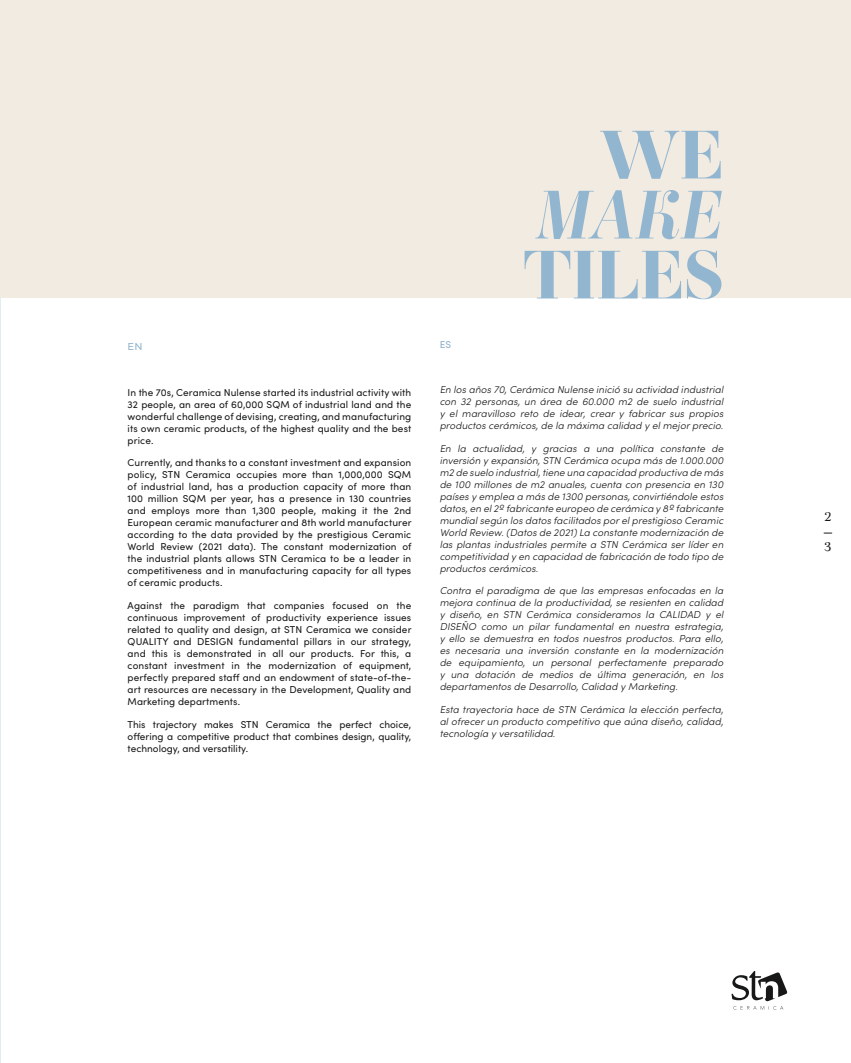
<style>
.page{position:relative;width:851px;height:1063px;background:#fff}
.page>*{position:absolute;margin:0;border:0;box-sizing:border-box;transform-origin:0 0}
.t1{font:800 67.5px "Ambroise Std";color:#93b6d0}
.t2{font:italic 700 67.5px "Ambroise Std";color:#93b6d0}
.t3{font:12.5px "Temeraire";color:#171818}
.t4{font:12.5px "Sofia Pro";color:#171818}
.t5{font:italic 300 10px/12px "Sofia Pro";letter-spacing:.01em;color:#171818;text-align:justify}
.t6{font:10px/12px "Sofia Pro";letter-spacing:.01em;color:#171818;text-align:justify}
.t7{font:500 10px "Sofia Pro";color:#93b6d0}
.t8{font:500 10px "Montserrat";color:#93b6d0}
</style>
<div class="page">
<svg style="left:731px;top:971px;width:56px;height:39px"></svg>
<div style="left:0;top:0;width:850px;height:298px;background:#f1ebe1"></div>
<p class="t8" style="left:128px;top:340px;width:16px">EN</p>
<p class="t6" style="left:128px;top:386px;width:285px">In the 70s, Ceramica Nulense started its industrial activity with 32 people, an area of 60,000 SQM of industrial land and the wonderful challenge of devising, creating, and manufacturing its own ceramic products, of the highest quality and the best price.</p>
<p class="t6" style="left:128px;top:456px;width:285px">Currently, and thanks to a constant investment and expansion policy, STN Ceramica occupies more than 1,000,000 SQM of industrial land, has a production capacity of more than 100 million SQM per year, has a presence in 130 countries and employs more than 1,300 people, making it the 2nd European ceramic manufacturer and 8th world manufacturer according to the data provided by the prestigious Ceramic World Review (2021 data). The constant modernization of the industrial plants allows STN Ceramica to be a leader in competitiveness and in manufacturing capacity for all types of ceramic products.</p>
<p class="t6" style="left:128px;top:599px;width:285px">Against the paradigm that companies focused on the continuous improvement of productivity experience issues related to quality and design, at STN Ceramica we consider QUALITY and DESIGN fundamental pillars in our strategy, and this is demonstrated in all our products. For this, a constant investment in the modernization of equipment, perfectly prepared staff and an endowment of state-of-the&shy;art resources are necessary in the Development, Quality and Marketing departments.</p>
<p class="t6" style="left:128px;top:718px;width:285px">This trajectory makes STN Ceramica the perfect choice, offering a competitive product that combines design, quality, technology, and versatility.</p>
<p class="t1" style="left:600px;top:112px;width:125px">WE</p>
<p class="t2" style="left:538px;top:172px;width:187px">MAKE</p>
<p class="t1" style="left:523px;top:232px;width:202px">TILES</p>
<p class="t7" style="left:439px;top:337px;width:13px">ES</p>
<p class="t5" style="left:439px;top:383px;width:285px">En los años 70, Cerámica Nulense inició su actividad industrial con 32 personas, un área de 60.000 m2 de suelo industrial y el maravilloso reto de idear, crear y fabricar sus propios productos cerámicos, de la máxima calidad y el mejor precio.</p>
<p class="t5" style="left:439px;top:442px;width:285px">En la actualidad, y gracias a una política constante de inversión y expansión, STN Cerámica ocupa más de 1.000.000 m2 de suelo industrial, tiene una capacidad productiva de más de 100 millones de m2 anuales, cuenta con presencia en 130 países y emplea a más de 1300 personas, convirtiéndole estos datos, en el 2º fabricante europeo de cerámica y 8º fabricante mundial según los datos facilitados por el prestigioso Ceramic World Review. (Datos de 2021) La constante modernización de las plantas industriales permite a STN Cerámica ser líder en competitividad y en capacidad de fabricación de todo tipo de productos cerámicos.</p>
<p class="t5" style="left:439px;top:584px;width:285px">Contra el paradigma de que las empresas enfocadas en la mejora continua de la productividad, se resienten en calidad y diseño, en STN Cerámica consideramos la CALIDAD y el DISEÑO como un pilar fundamental en nuestra estrategia, y ello se demuestra en todos nuestros productos. Para ello, es necesaria una inversión constante en la modernización de equipamiento, un personal perfectamente preparado y una dotación de medios de última generación, en los departamentos de Desarrollo, Calidad y Marketing.</p>
<p class="t5" style="left:439px;top:703px;width:285px">Esta trayectoria hace de STN Cerámica la elección perfecta, al ofrecer un producto competitivo que aúna diseño, calidad, tecnología y versatilidad.</p>
<p class="t3" style="left:824px;top:508px;width:9px">2</p>
<p class="t4" style="left:822px;top:523px;width:11px">—</p>
<p class="t3" style="left:824px;top:538px;width:9px">3</p>
</div>
